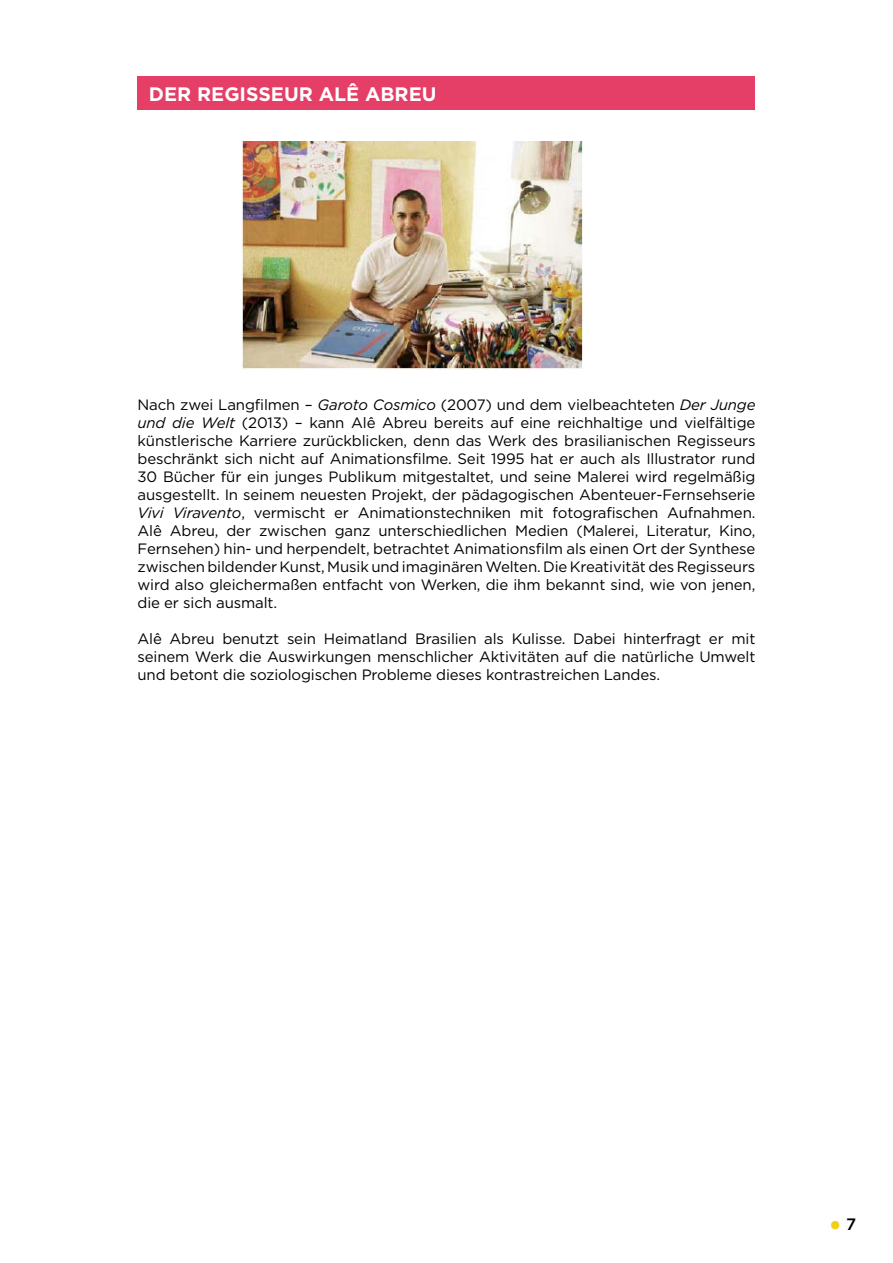
<style>
.page{position:relative;width:893px;height:1263px;background:#fff}
.page>*{position:absolute;margin:0;border:0;box-sizing:border-box;transform-origin:0 0}
.t1{font:31.5px "Minion Pro";color:#f0cf17}
.t2{font:700 19.5px "Gotham";color:#fff}
.t3{font:15px/18px "Gotham";letter-spacing:-.01em;color:#000;text-align:justify}
.s1{font-style:italic}
.s2{font-family:"Gotham";font-weight:500;font-size:16.5px;color:#000}
</style>
<div class="page">
<div style="left:138px;top:76px;width:617px;height:34px;background:#e63f67"></div>
<img style="left:241px;top:141px;width:342px;height:228px">
<h2 class="t2" style="left:149px;top:82px;width:289px">DER REGISSEUR ALÊ ABREU</h2>
<p class="t3" style="left:138px;top:395px;width:619px">Nach zwei Langfilmen – <span class="s1">Garoto Cosmico</span> (2007) und dem vielbeachteten <span class="s1">Der Junge und die Welt</span> (2013) – kann Alê Abreu bereits auf eine reichhaltige und vielfältige künstlerische Karriere zurückblicken, denn das Werk des brasilianischen Regisseurs beschränkt sich nicht auf Animationsfilme. Seit 1995 hat er auch als Illustrator rund 30 Bücher für ein junges Publikum mitgestaltet, und seine Malerei wird regelmäßig ausgestellt. In seinem neuesten Projekt, der pädagogischen Abenteuer-Fernsehserie <span class="s1">Vivi Viravento</span>, vermischt er Animationstechniken mit fotografischen Aufnahmen.<br>Alê Abreu, der zwischen ganz unterschiedlichen Medien (Malerei, Literatur, Kino, Fernsehen) hin- und herpendelt, betrachtet Animationsfilm als einen Ort der Synthese zwischen bildender Kunst, Musik und imaginären Welten. Die Kreativität des Regisseurs wird also gleichermaßen entfacht von Werken, die ihm bekannt sind, wie von jenen, die er sich ausmalt.</p>
<p class="t3" style="left:138px;top:629px;width:619px">Alê Abreu benutzt sein Heimatland Brasilien als Kulisse. Dabei hinterfragt er mit seinem Werk die Auswirkungen menschlicher Aktivitäten auf die natürliche Umwelt und betont die soziologischen Probleme dieses kontrastreichen Landes.</p>
<h1 class="t1" style="left:829px;top:1201px;width:29px">• <span class="s2">7</span></h1>
</div>
